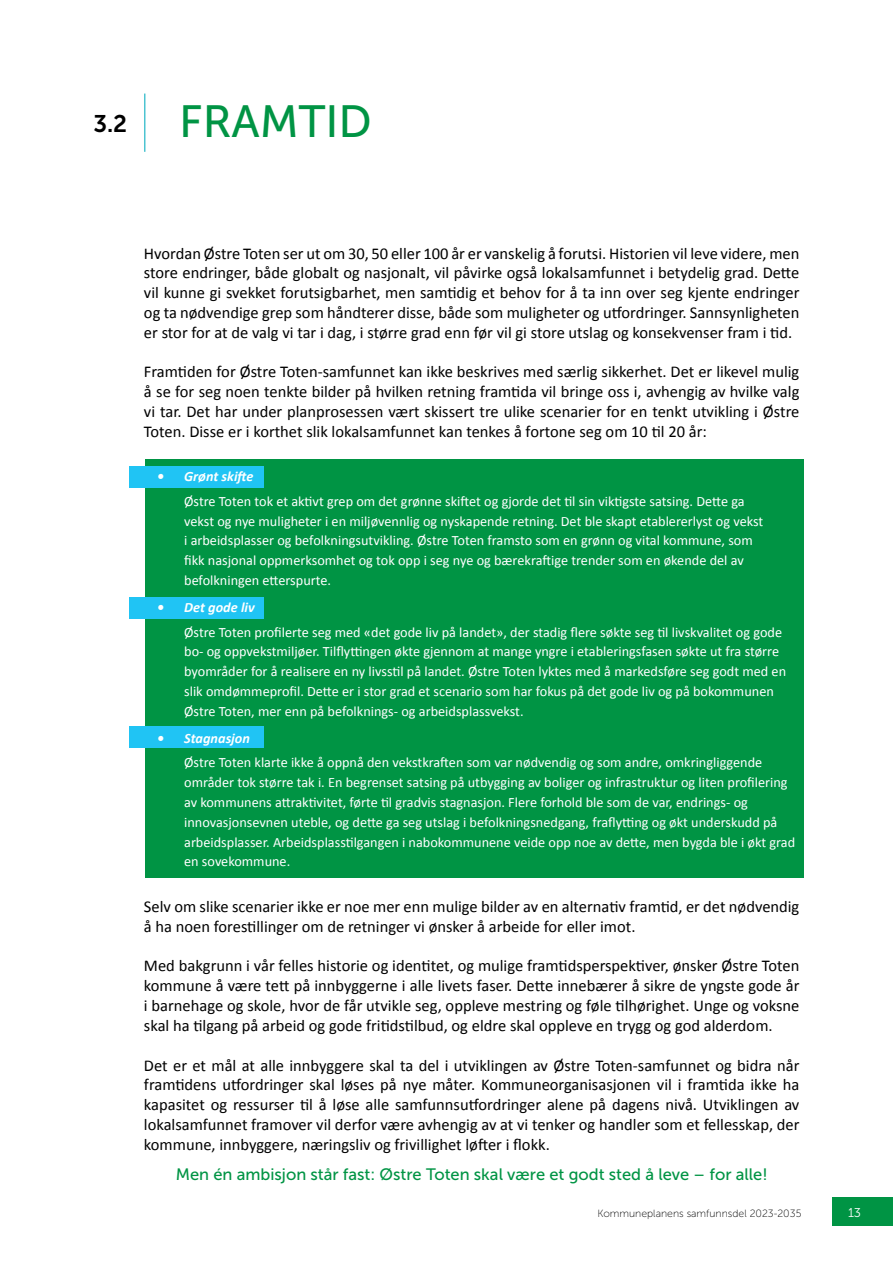
<style>
.page{position:relative;width:893px;height:1263px;background:#fff}
.page>*{position:absolute;margin:0;border:0;box-sizing:border-box;transform-origin:0 0}
.t1{font:45px "Museo Sans 500";color:#009444}
.t2{font:16.5px/19.8px "Calibri";color:#000;text-align:justify}
.t3{font:16.5px "Museo Sans 500";color:#009444}
.t4{font:14.25px/19.8px "Calibri";color:#fff}
.t5{font:italic 700 14.25px "Calibri";color:#fff}
.t6{font:12.75px "Museo Sans 300";color:#fff}
.t7{font:10.5px "Museo Sans 100";color:#000}
.s1{font-family:"Museo Sans 700";font-size:24px;color:#000}
</style>
<div class="page">
<div style="left:832px;top:1197px;width:61px;height:29px;background:#009444"></div>
<div style="left:145px;top:460px;width:659px;height:418px;background:#009444"></div>
<div style="left:129px;top:466px;width:135px;height:21px;background:#20c4f4"></div>
<div style="left:129px;top:597px;width:135px;height:21px;background:#20c4f4"></div>
<div style="left:129px;top:727px;width:135px;height:21px;background:#20c4f4"></div>
<hr style="left:144px;top:94px;width:1px;height:58px;background:#4dc4d1">
<h1 class="t1" style="left:94px;top:97px;width:280px"><span class="s1">3.2</span> FRAMTID</h1>
<p class="t2" style="left:144px;top:243px;width:657px">Hvordan Østre Toten ser ut om 30, 50 eller 100 år er vanskelig å forutsi. Historien vil leve videre, men store endringer, både globalt og nasjonalt, vil påvirke også lokalsamfunnet i betydelig grad. Dette vil kunne gi svekket forutsigbarhet, men samtidig et behov for å ta inn over seg kjente endringer og ta nødvendige grep som håndterer disse, både som muligheter og utfordringer. Sannsynligheten er stor for at de valg vi tar i dag, i større grad enn før vil gi store utslag og konsekvenser fram i tid.</p>
<p class="t2" style="left:144px;top:362px;width:657px">Framtiden for Østre Toten-samfunnet kan ikke beskrives med særlig sikkerhet. Det er likevel mulig å se for seg noen tenkte bilder på hvilken retning framtida vil bringe oss i, avhengig av hvilke valg vi tar. Det har under planprosessen vært skissert tre ulike scenarier for en tenkt utvikling i Østre Toten. Disse er i korthet slik lokalsamfunnet kan tenkes å fortone seg om 10 til 20 år:</p>
<p class="t5" style="left:157px;top:466px;width:98px">• Grønt skifte</p>
<p class="t4" style="left:184px;top:491px;width:581px">Østre Toten tok et aktivt grep om det grønne skiftet og gjorde det til sin viktigste satsing. Dette ga vekst og nye muligheter i en miljøvennlig og nyskapende retning. Det ble skapt etablererlyst og vekst i arbeidsplasser og befolkningsutvikling. Østre Toten framsto som en grønn og vital kommune, som fikk nasjonal oppmerksomhet og tok opp i seg nye og bærekraftige trender som en økende del av befolkningen etterspurte.</p>
<p class="t5" style="left:157px;top:597px;width:99px">• Det gode liv</p>
<p class="t4" style="left:184px;top:622px;width:603px">Østre Toten profilerte seg med «det gode liv på landet», der stadig flere søkte seg til livskvalitet og gode bo- og oppvekstmiljøer. Tilflyttingen økte gjennom at mange yngre i etableringsfasen søkte ut fra større byområder for å realisere en ny livsstil på landet. Østre Toten lyktes med å markedsføre seg godt med en slik omdømmeprofil. Dette er i stor grad et scenario som har fokus på det gode liv og på bokommunen Østre Toten, mer enn på befolknings- og arbeidsplassvekst.</p>
<p class="t5" style="left:157px;top:728px;width:94px">• Stagnasjon</p>
<p class="t4" style="left:184px;top:752px;width:613px">Østre Toten klarte ikke å oppnå den vekstkraften som var nødvendig og som andre, omkringliggende områder tok større tak i. En begrenset satsing på utbygging av boliger og infrastruktur og liten profilering av kommunens attraktivitet, førte til gradvis stagnasjon. Flere forhold ble som de var, endrings- og innovasjonsevnen uteble, og dette ga seg utslag i befolkningsnedgang, fraflytting og økt underskudd på arbeidsplasser. Arbeidsplasstilgangen i nabokommunene veide opp noe av dette, men bygda ble i økt grad en sovekommune.</p>
<p class="t2" style="left:144px;top:896px;width:657px">Selv om slike scenarier ikke er noe mer enn mulige bilder av en alternativ framtid, er det nødvendig å ha noen forestillinger om de retninger vi ønsker å arbeide for eller imot.</p>
<p class="t2" style="left:144px;top:956px;width:657px">Med bakgrunn i vår felles historie og identitet, og mulige framtidsperspektiver, ønsker Østre Toten kommune å være tett på innbyggerne i alle livets faser. Dette innebærer å sikre de yngste gode år i barnehage og skole, hvor de får utvikle seg, oppleve mestring og føle tilhørighet. Unge og voksne skal ha tilgang på arbeid og gode fritidstilbud, og eldre skal oppleve en trygg og god alderdom.</p>
<p class="t2" style="left:144px;top:1055px;width:657px">Det er et mål at alle innbyggere skal ta del i utviklingen av Østre Toten-samfunnet og bidra når framtidens utfordringer skal løses på nye måter. Kommuneorganisasjonen vil i framtida ikke ha kapasitet og ressurser til å løse alle samfunnsutfordringer alene på dagens nivå. Utviklingen av lokalsamfunnet framover vil derfor være avhengig av at vi tenker og handler som et fellesskap, der kommune, innbyggere, næringsliv og frivillighet løfter i flokk.</p>
<p class="t3" style="left:176px;top:1165px;width:593px">Men én ambisjon står fast: Østre Toten skal være et godt sted å leve – for alle!</p>
<p class="t7" style="left:597px;top:1207px;width:206px">Kommuneplanens samfunnsdel 2023-2035</p>
<p class="t6" style="left:848px;top:1205px;width:15px">13</p>
</div>
